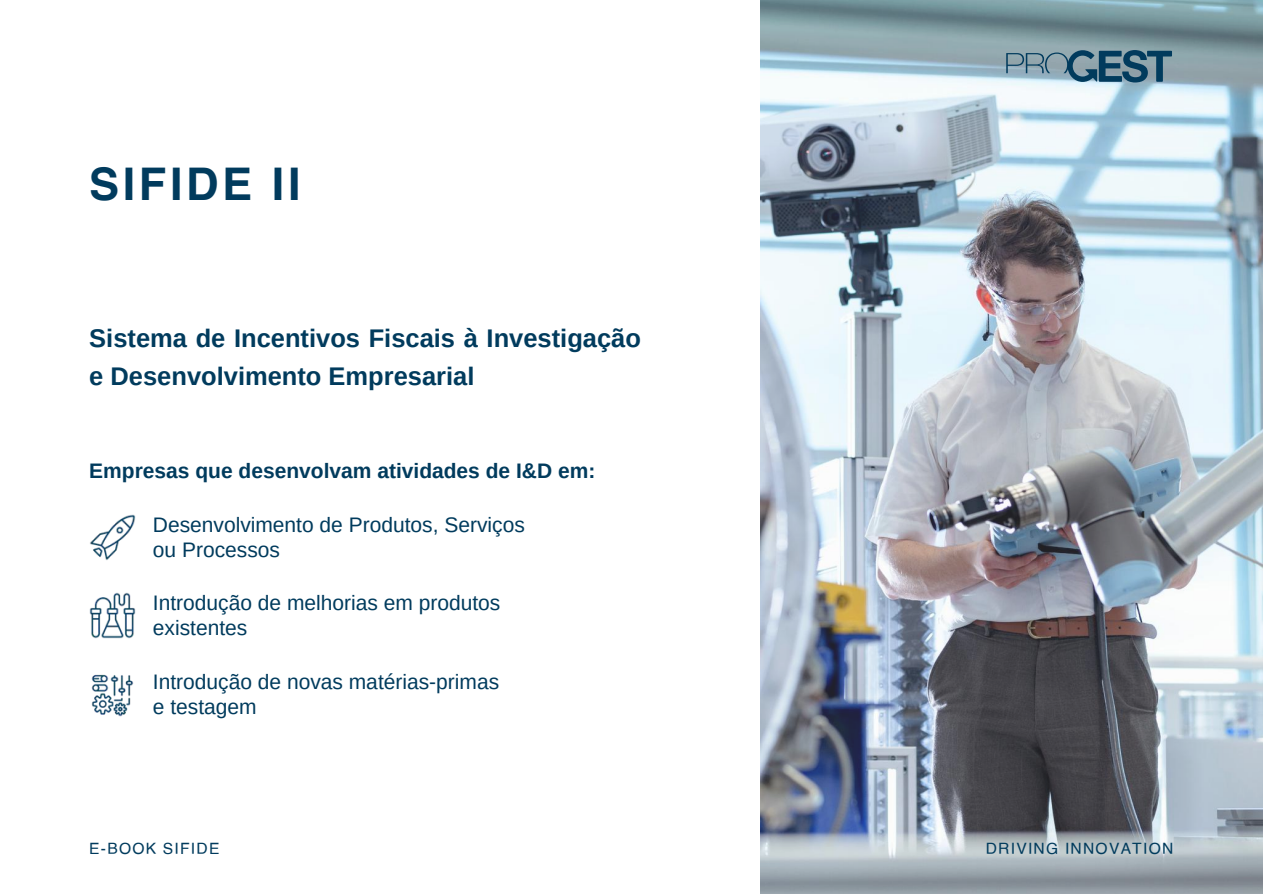
<style>
.page{position:relative;width:1263px;height:894px;background:#fff}
.page>*{position:absolute;margin:0;border:0;box-sizing:border-box;transform-origin:0 0}
.t1{font:700 45px "Helvetica";letter-spacing:.08em;color:#013b5d}
.t2{font:700 25.5px/37px "Arimo";color:#013b5d}
.t3{font:21px/24.8px "Arimo";color:#013b5d}
.t4{font:700 21px "Arimo";color:#013b5d}
.t5{font:15.6px "Helvetica";letter-spacing:.08em;color:#013b5d}
</style>
<div class="page">
<img style="left:760px;top:0;width:503px;height:893px">
<img style="left:90px;top:514px;width:45px;height:46px">
<img style="left:89px;top:592px;width:46px;height:46px">
<img style="left:91px;top:674px;width:43px;height:43px">
<svg style="left:1006px;top:50px;width:166px;height:32px;background:#618496"></svg>
<h1 class="t1" style="left:89px;top:166px;width:213px">SIFIDE II</h1>
<p class="t2" style="left:89px;top:320px;width:553px">Sistema de Incentivos Fiscais à Investigação e Desenvolvimento Empresarial</p>
<p class="t4" style="left:89px;top:459px;width:508px">Empresas que desenvolvam atividades de I&amp;D em:</p>
<p class="t3" style="left:153px;top:512px;width:374px">Desenvolvimento de Produtos, Serviços ou Processos</p>
<p class="t3" style="left:153px;top:590px;width:349px">Introdução de melhorias em produtos existentes</p>
<p class="t3" style="left:153px;top:669px;width:348px">Introdução de novas matérias-primas e testagem</p>
<p class="t5" style="left:89px;top:841px;width:132px">E-BOOK SIFIDE</p>
<p class="t5" style="left:986px;top:841px;width:189px">DRIVING INNOVATION</p>
</div>
